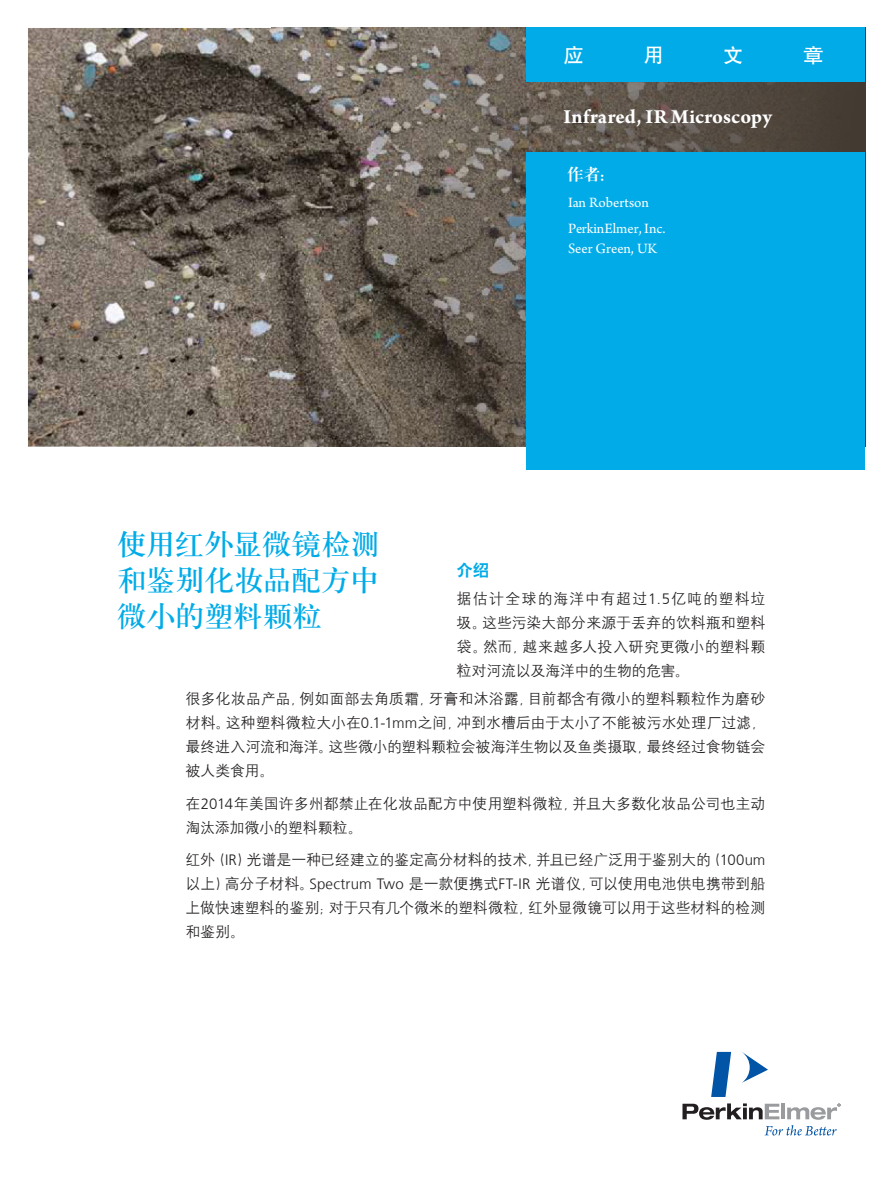
<style>
.page{position:relative;width:893px;height:1191px;background:#fff}
.page>*{position:absolute;margin:0;border:0;box-sizing:border-box;transform-origin:0 0}
.Body_Copy{font:30px/36px "H Ya 3 gj";letter-spacing:-.03em;color:#00abe8;text-align:justify}
.Body_Copy-2{font:700 21px "Arno Pro";letter-spacing:.005em;color:#fff}
.Body_Copy-3{font:19.5px "H Yb 1 gj";color:#fff;scale:1.05 1}
.Body_Copy-4{font:16.5px "H Ya 4 gj";color:#fff}
.t1{font:16.5px "H Yb 2 gj";color:#00abe8}
.t2{font:15px/24px "H Yg 2 gj";letter-spacing:-.01em;color:#231f20;text-align:justify}
.t3{font:15px/26.2px "Arno Pro";color:#fff}
.s1{font-family:"H Ya 3 gj"}
.s2{font-family:"Frutiger LT Com";font-weight:300}
</style>
<div class="page">
<img style="left:28px;top:28px;width:243px;height:418px">
<img style="left:271px;top:28px;width:594px;height:418px">
<div style="left:527px;top:28px;width:338px;height:54px;background:#00abe8"></div>
<div style="left:527px;top:152px;width:338px;height:318px;background:#00abe8"></div>
<svg style="left:682px;top:1103px;width:97px;height:16px"></svg>
<hr style="left:781px;top:1103px;width:4px;height:16px;background:#999b9e">
<svg style="left:742px;top:1052px;width:26px;height:30px"></svg>
<svg style="left:711px;top:1052px;width:20px;height:45px"></svg>
<svg style="left:787px;top:1103px;width:54px;height:16px"></svg>
<svg style="left:764px;top:1125px;width:73px;height:10px"></svg>
<p class="Body_Copy-3" style="left:563px;top:46px;width:21px">应</p>
<p class="Body_Copy-3" style="left:644px;top:46px;width:21px">用</p>
<p class="Body_Copy-3" style="left:723px;top:46px;width:21px">文</p>
<p class="Body_Copy-3" style="left:803px;top:46px;width:21px">章</p>
<p class="Body_Copy-2" style="left:563px;top:104px;width:210px">Infrared, IR Microscopy</p>
<p class="Body_Copy-4" style="left:567px;top:166px;width:49px">作者<span class="s1">：</span></p>
<p class="t3" style="left:568px;top:190px;width:99px">Ian Robertson<br>PerkinElmer, Inc.</p>
<p class="t3" style="left:568px;top:236px;width:91px">Seer Green, UK</p>
<p class="Body_Copy" style="left:117px;top:526px;width:265px">使用红外显微镜检测和鉴别化妆品配方中微小的塑料颗粒</p>
<p class="t1" style="left:456px;top:561px;width:35px">介绍</p>
<p class="t2" style="left:456px;top:586px;width:311px">据估计全球的海洋中有超过<span class="s2">1.5</span>亿吨的塑料垃圾。这些污染大部分来源于丢弃的饮料瓶和塑料袋。然而，越来越多人投入研究更微小的塑料颗粒对河流以及海洋中的生物的危害。</p>
<p class="t2" style="left:185px;top:686px;width:582px">很多化妆品产品，例如面部去角质霜，牙膏和沐浴露，目前都含有微小的塑料颗粒作为磨砂材料。这种塑料微粒大小在<span class="s2">0.1-1mm</span>之间，冲到水槽后由于太小了不能被污水处理厂过滤，最终进入河流和海洋。这些微小的塑料颗粒会被海洋生物以及鱼类摄取，最终经过食物链会被人类食用。</p>
<p class="t2" style="left:185px;top:791px;width:581px">在<span class="s2">2014</span>年美国许多州都禁止在化妆品配方中使用塑料微粒，并且大多数化妆品公司也主动淘汰添加微小的塑料颗粒。</p>
<p class="t2" style="left:185px;top:847px;width:581px">红外（<span class="s2">IR</span>）光谱是一种已经建立的鉴定高分材料的技术，并且已经广泛用于鉴别大的（<span class="s2">100um</span>以上）高分子材料。<span class="s2">Spectrum Two</span> 是一款便携式<span class="s2">FT-IR</span> 光谱仪，可以使用电池供电携带到船上做快速塑料的鉴别；对于只有几个微米的塑料微粒，红外显微镜可以用于这些材料的检测和鉴别。</p>
</div>
